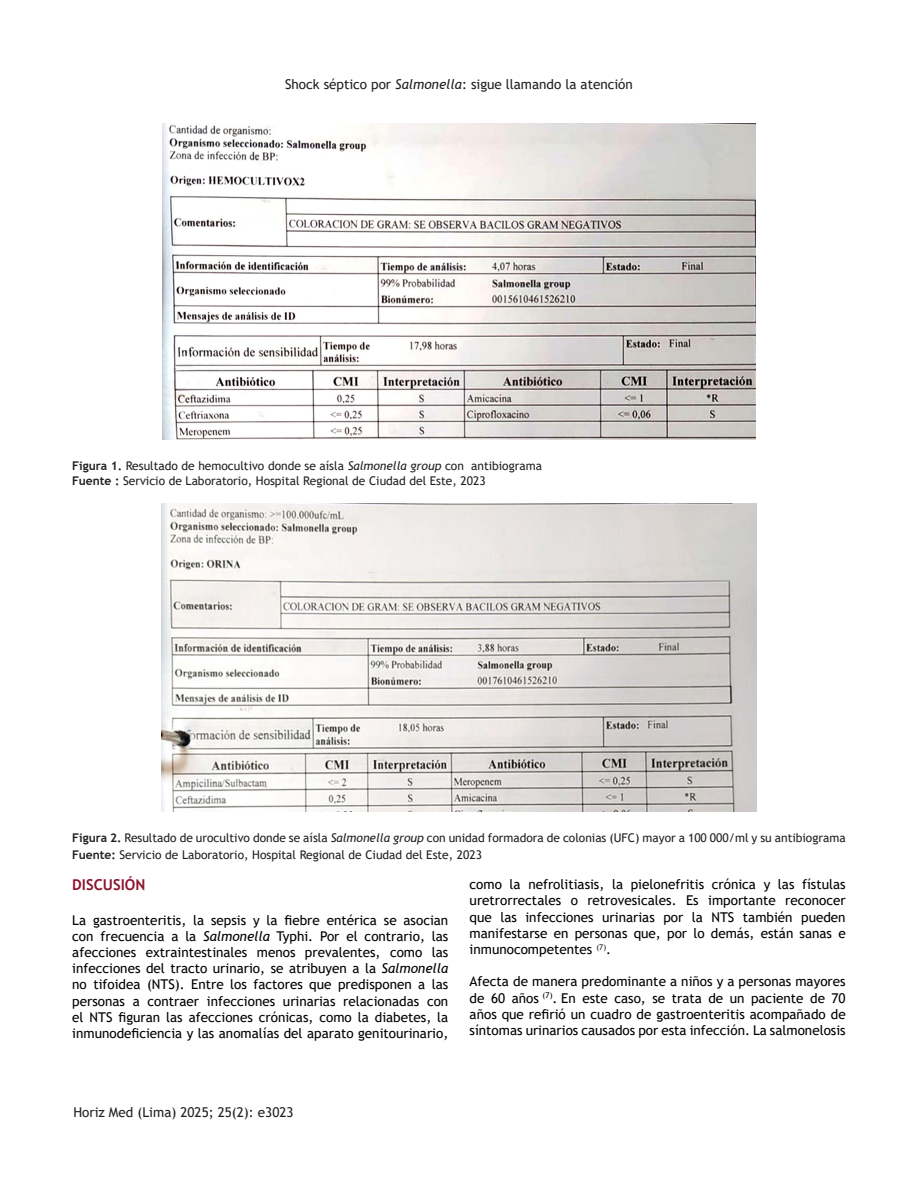
<style>
.page{position:relative;width:918px;height:1188px;background:#fff}
.page>*{position:absolute;margin:0;border:0;box-sizing:border-box;transform-origin:0 0}
.sub2{font:700 15px "Trebuchet MS";color:#8e142f}
.Texto{font:13.5px/16.2px "Trebuchet MS";color:#000;text-align:justify}
.t1{font:13.5px "Trebuchet MS";color:#231f20}
.Texto-2{font:12px "Trebuchet MS";color:#231f20}
.s1{font-style:italic}
.s2{font-weight:700}
</style>
<div class="page">
<img style="left:163px;top:123px;width:592px;height:317px">
<img style="left:162px;top:504px;width:594px;height:308px">
<p class="t1" style="left:285px;top:76px;width:349px">Shock séptico por <span class="s1">Salmonella</span>: sigue llamando la atención</p>
<p class="Texto-2" style="left:72px;top:458px;width:471px"><span class="s2">Figura 1.</span> Resultado de hemocultivo donde se aísla <span class="s1">Salmonella group</span> con antibiograma</p>
<p class="Texto-2" style="left:72px;top:473px;width:415px"><span class="s2">Fuente :</span> Servicio de Laboratorio, Hospital Regional de Ciudad del Este, 2023</p>
<p class="Texto-2" style="left:72px;top:831px;width:775px"><span class="s2">Figura 2.</span> Resultado de urocultivo donde se aísla <span class="s1">Salmonella group</span> con unidad formadora de colonias (UFC) mayor a 100 000/ml y su antibiograma</p>
<p class="Texto-2" style="left:72px;top:847px;width:411px"><span class="s2">Fuente:</span> Servicio de Laboratorio, Hospital Regional de Ciudad del Este, 2023</p>
<p class="sub2" style="left:72px;top:876px;width:75px">DISCUSIÓN</p>
<p class="Texto" style="left:72px;top:912px;width:378px">La gastroenteritis, la sepsis y la fiebre entérica se asocian con frecuencia a la <span class="s1">Salmonella</span> Typhi. Por el contrario, las afecciones extraintestinales menos prevalentes, como las infecciones del tracto urinario, se atribuyen a la <span class="s1">Salmonella </span>no tifoidea (NTS). Entre los factores que predisponen a las personas a contraer infecciones urinarias relacionadas con el NTS figuran las afecciones crónicas, como la diabetes, la inmunodeficiencia y las anomalías del aparato genitourinario,</p>
<p class="Texto" style="left:470px;top:876px;width:378px">como la nefrolitiasis, la pielonefritis crónica y las fístulas uretrorrectales o retrovesicales. Es importante reconocer que las infecciones urinarias por la NTS también pueden manifestarse en personas que, por lo demás, están sanas e inmunocompetentes <sup>(7)</sup>.</p>
<p class="Texto" style="left:470px;top:973px;width:378px">Afecta de manera predominante a niños y a personas mayores de 60 años <sup>(7)</sup>. En este caso, se trata de un paciente de 70 años que refirió un cuadro de gastroenteritis acompañado de síntomas urinarios causados por esta infección. La salmonelosis</p>
<p class="t1" style="left:73px;top:1104px;width:222px">Horiz Med (Lima) 2025; 25(2): e3023</p>
</div>
